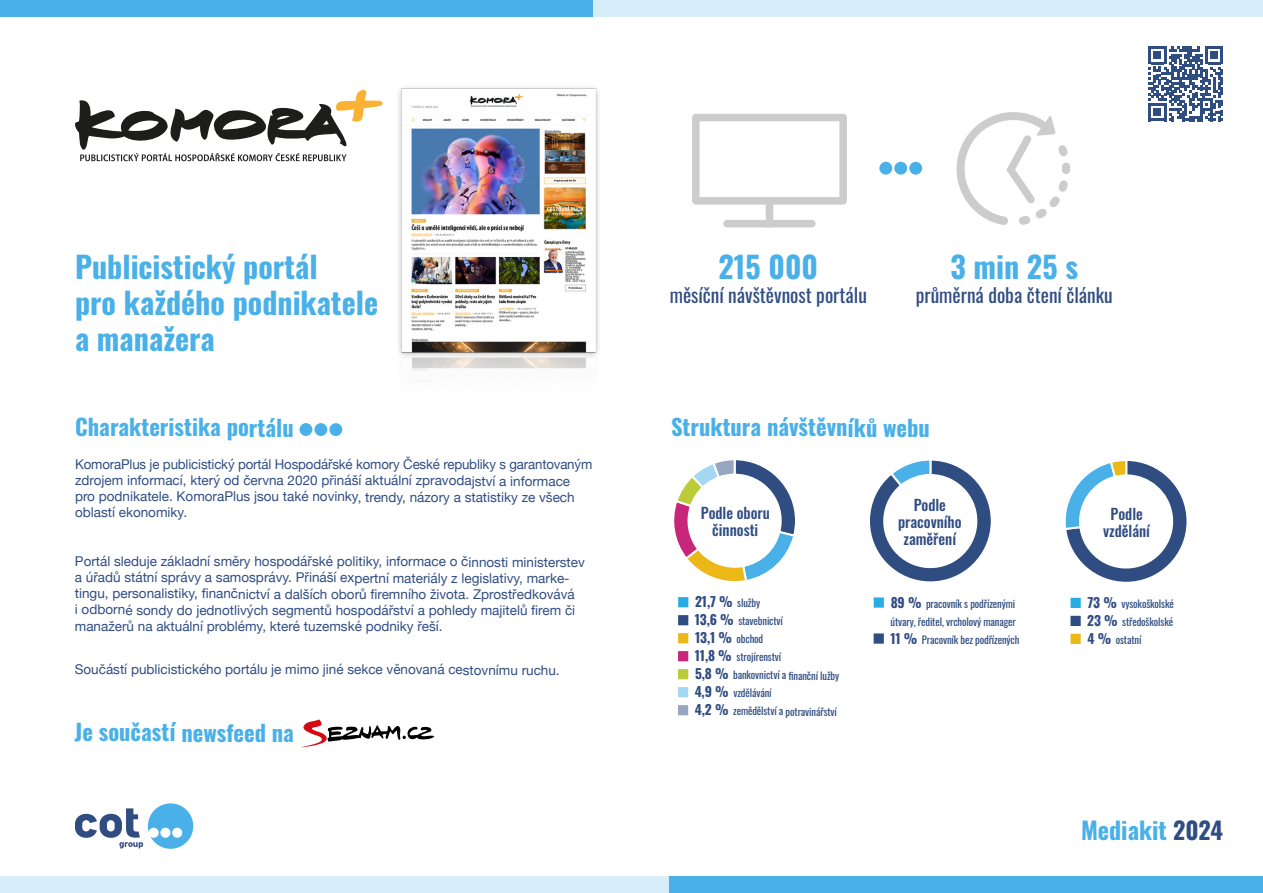
<style>
.page{position:relative;width:1263px;height:893px;background:#fff}
.page>*{position:absolute;margin:0;border:0;box-sizing:border-box;transform-origin:0 0}
.t1{font:700 30px/36px "Oswald";color:#4ab0e8}
.t2{font:700 24px "Oswald";color:#4ab0e8}
.t3{font:700 22.5px "Oswald";letter-spacing:-.005em;color:#4ab0e8}
.t4{font:19.5px "Oswald";color:#304d82}
.t5{font:500 15px/17px "Oswald";letter-spacing:-.005em;color:#304d82;text-align:center}
.t6{font:13.5px/16.2px "Helvetica Neue";letter-spacing:-.005em;color:#304d82}
.t7{font:10.5px/18px "Oswald";letter-spacing:-.015em;color:#304d82}
.s1{font-weight:700;font-size:13.5px}
.s2{color:#304d82}
</style>
<div class="page">
<svg style="left:75px;top:803px;width:118px;height:46px"></svg>
<div style="left:0;top:0;width:594px;height:16px;background:#4ab0e8"></div>
<div style="left:594px;top:0;width:669px;height:16px;background:#d7eefa"></div>
<div style="left:0;top:876px;width:669px;height:17px;background:#d7eefa"></div>
<div style="left:669px;top:876px;width:594px;height:17px;background:#4ab0e8"></div>
<svg style="left:956px;top:112px;width:114px;height:113px"></svg>
<div style="left:692px;top:114px;width:155px;height:91px;border:8px solid #ccc"></div>
<div style="left:727px;top:220px;width:85px;height:7px;background:#ccc"></div>
<div style="left:766px;top:204px;width:7px;height:20px;background:#ccc"></div>
<img style="left:398px;top:87px;width:201px;height:284px">
<svg style="left:75px;top:90px;width:308px;height:71px"></svg>
<div style="left:299px;top:423px;width:13px;height:13px;background:#4ab0e8;border-radius:50%"></div>
<div style="left:314px;top:423px;width:13px;height:13px;background:#4ab0e8;border-radius:50%"></div>
<div style="left:329px;top:423px;width:13px;height:13px;background:#4ab0e8;border-radius:50%"></div>
<svg style="left:302px;top:719px;width:132px;height:28px"></svg>
<svg style="left:674px;top:460px;width:121px;height:122px"></svg>
<div style="left:678px;top:597px;width:10px;height:10px;background:#27ade4"></div>
<div style="left:678px;top:615px;width:10px;height:10px;background:#304d82"></div>
<div style="left:678px;top:633px;width:10px;height:10px;background:#ebb817"></div>
<div style="left:678px;top:651px;width:10px;height:10px;background:#c7267a"></div>
<div style="left:678px;top:669px;width:10px;height:10px;background:#bacc38"></div>
<div style="left:678px;top:687px;width:10px;height:10px;background:#a4d7f4"></div>
<div style="left:678px;top:705px;width:10px;height:10px;background:#98a6c1"></div>
<svg style="left:870px;top:460px;width:121px;height:122px"></svg>
<div style="left:874px;top:597px;width:10px;height:11px;background:#27ade4"></div>
<div style="left:874px;top:633px;width:10px;height:11px;background:#304d82"></div>
<svg style="left:1065px;top:461px;width:122px;height:121px"></svg>
<div style="left:1070px;top:598px;width:11px;height:10px;background:#27ade4"></div>
<div style="left:1070px;top:616px;width:11px;height:10px;background:#304d82"></div>
<div style="left:1070px;top:634px;width:11px;height:10px;background:#ebb817"></div>
<svg style="left:1148px;top:46px;width:75px;height:75px"></svg>
<div style="left:879px;top:162px;width:13px;height:13px;background:#4ab0e8;border-radius:50%"></div>
<div style="left:894px;top:162px;width:13px;height:13px;background:#4ab0e8;border-radius:50%"></div>
<div style="left:909px;top:162px;width:13px;height:13px;background:#4ab0e8;border-radius:50%"></div>
<h1 class="t1" style="left:75px;top:251px;width:305px">Publicistický portál<br>pro každého podnikatele a manažera</h1>
<h3 class="t3" style="left:75px;top:415px;width:220px">Charakteristika portálu</h3>
<p class="t6" style="left:75px;top:457px;width:519px">KomoraPlus je publicistický portál Hospodářské komory České republiky s garantovaným zdrojem informací, který od června 2020 přináší aktuální zpravodajství a informace pro podnikatele. KomoraPlus jsou také novinky, trendy, názory a statistiky ze všech oblastí ekonomiky.</p>
<p class="t6" style="left:75px;top:554px;width:511px">Portál sleduje základní směry hospodářské politiky, informace o činnosti ministerstev a úřadů státní správy a samosprávy. Přináší expertní materiály z legislativy, marke&shy;tingu, personalistiky, finančnictví a dalších oborů firemního života. Zprostředkovává<br>i odborné sondy do jednotlivých segmentů hospodářství a pohledy majitelů firem či manažerů na aktuální problémy, které tuzemské podniky řeší.</p>
<p class="t6" style="left:75px;top:662px;width:486px">Součástí publicistického portálu je mimo jiné sekce věnovaná cestovnímu ruchu.</p>
<h3 class="t3" style="left:75px;top:721px;width:221px">Je součastí newsfeed na</h3>
<h1 class="t1" style="left:718px;top:251px;width:101px">215 000</h1>
<h3 class="t4" style="left:670px;top:277px;width:199px">měsíční návštěvnost portálu</h3>
<h1 class="t1" style="left:950px;top:251px;width:129px">3 min 25 s</h1>
<h3 class="t4" style="left:916px;top:277px;width:198px">průměrná doba čtení článku</h3>
<h3 class="t3" style="left:671px;top:415px;width:260px">Struktura návštěvníků webu</h3>
<p class="t5" style="left:701px;top:505px;width:71px">Podle oboru činnosti</p>
<p class="t7" style="left:695px;top:593px;width:146px"><span class="s1">21,7 %</span> služby<br><span class="s1">13,6 %</span> stavebnictví<br><span class="s1">13,1 %</span> obchod<br><span class="s1">11,8 %</span> strojírenství<br><span class="s1">5,8 %</span> bankovnictví a finanční lužby<br><span class="s1">4,9 %</span> vzdělávání<br><span class="s1">4,2 %</span> zemědělství a potravinářství</p>
<p class="t5" style="left:898px;top:497px;width:65px">Podle pracovního zaměření</p>
<p class="t7" style="left:890px;top:593px;width:131px"><span class="s1">89 %</span> pracovník s podřízenými útvary, ředitel, vrcholový manager<br><span class="s1">11 %</span> Pracovník bez podřízených</p>
<p class="t5" style="left:1103px;top:506px;width:48px">Podle vzdělání</p>
<p class="t7" style="left:1087px;top:594px;width:88px;text-align:justify"><span class="s1">73 %</span> vysokoškolské <span class="s1">23 %</span> středoškolské <span class="s1">4 %</span> ostatní</p>
<h2 class="t2" style="left:1081px;top:818px;width:144px">Mediakit <span class="s2">2024</span></h2>
</div>
